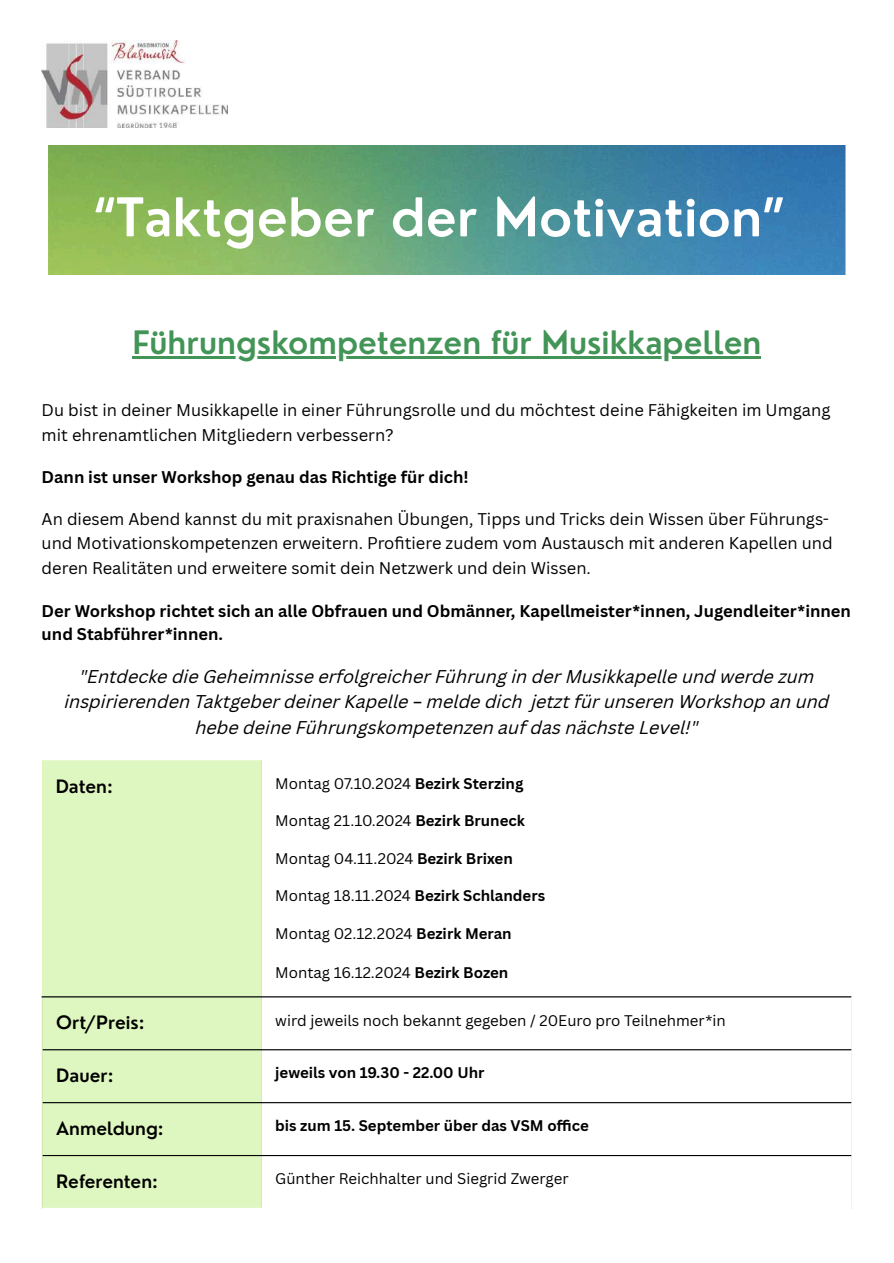
<style>
.page{position:relative;width:894px;height:1263px;background:#fff}
.page>*{position:absolute;margin:0;border:0;box-sizing:border-box;transform-origin:0 0}
.t1{font:600 52.05px "Nourd";color:#fff}
.t2{font:600 31.5px "Nourd";color:#429457}
.t3{font:italic 18px/25.3px "Canva Sans";color:#000;text-align:center}
.t4{font:600 18px "Nourd";color:#000}
.t5{font:16.5px/24.2px "Canva Sans";color:#000}
.t6{font:700 16.5px/23.7px "Canva Sans";color:#000}
.t7{font:15px "Canva Sans";color:#000}
.t8{font:700 15px "Canva Sans";color:#000}
.s1{font-family:"Noto Sans Gurmukhi";font-style:normal}
.s2{font-weight:700}
</style>
<div class="page">
<hr style="left:132px;top:357px;width:629px;height:2px;background:#429457">
<img style="left:42px;top:40px;width:185px;height:87px">
<img style="left:48px;top:145px;width:797px;height:129px">
<div style="left:42px;top:760px;width:218px;height:448px;background:#def6bf"></div>
<hr style="left:42px;top:997px;width:1px;height:211px;background:#def6bf">
<hr style="left:260px;top:760px;width:2px;height:448px;background:#def6bf">
<hr style="left:42px;top:996px;width:808px;height:1px;background:#000">
<hr style="left:43px;top:1049px;width:807px;height:1px;background:#000">
<hr style="left:43px;top:1102px;width:807px;height:1px;background:#000">
<hr style="left:43px;top:1155px;width:807px;height:1px;background:#000">
<h1 class="t1" style="left:94px;top:184px;width:692px">“Taktgeber der Motivation”</h1>
<h2 class="t2" style="left:132px;top:323px;width:630px">Führungskompetenzen für Musikkapellen</h2>
<p class="t5" style="left:42px;top:397px;width:790px;line-height:24.8px">Du bist in deiner Musikkapelle in einer Führungsrolle und du möchtest deine Fähigkeiten im Umgang mit ehrenamtlichen Mitgliedern verbessern?</p>
<p class="t6" style="left:42px;top:464px;width:428px">Dann ist unser Workshop genau das Richtige für dich!</p>
<p class="t5" style="left:42px;top:507px;width:792px">An diesem Abend kannst du mit praxisnahen Übungen, Tipps und Tricks dein Wissen über Führungs&shy;und Motivationskompetenzen erweitern. Profitiere zudem vom Austausch mit anderen Kapellen und deren Realitäten und erweitere somit dein Netzwerk und dein Wissen.</p>
<p class="t6" style="left:42px;top:598px;width:810px">Der Workshop richtet sich an alle Obfrauen und Obmänner, Kapellmeister*innen, Jugendleiter*innen und Stabführer*innen.</p>
<p class="t3" style="left:64px;top:665px;width:766px">"Entdecke die Geheimnisse erfolgreicher Führung in der Musikkapelle und werde zum inspirierenden Taktgeber deiner Kapelle <span class="s1">–</span> melde dich jetzt für unseren Workshop an und hebe deine Führungskompetenzen auf das nächste Level!"</p>
<p class="t4" style="left:56px;top:775px;width:59px">Daten:</p>
<p class="t7" style="left:275px;top:773px;width:249px">Montag 07.10.2024 <span class="s2">Bezirk Sterzing</span></p>
<p class="t7" style="left:275px;top:810px;width:251px">Montag 21.10.2024 <span class="s2">Bezirk Bruneck</span></p>
<p class="t7" style="left:275px;top:848px;width:239px">Montag 04.11.2024 <span class="s2">Bezirk Brixen</span></p>
<p class="t7" style="left:275px;top:885px;width:271px">Montag 18.11.2024 <span class="s2">Bezirk Schlanders</span></p>
<p class="t7" style="left:275px;top:923px;width:238px">Montag 02.12.2024 <span class="s2">Bezirk Meran</span></p>
<p class="t7" style="left:275px;top:962px;width:234px">Montag 16.12.2024 <span class="s2">Bezirk Bozen</span></p>
<p class="t4" style="left:56px;top:1011px;width:90px">Ort/Preis:</p>
<p class="t7" style="left:275px;top:1009px;width:452px">wird jeweils noch bekannt gegeben / 20Euro pro Teilnehmer*in</p>
<p class="t4" style="left:56px;top:1064px;width:59px">Dauer:</p>
<p class="t8" style="left:275px;top:1062px;width:211px">jeweils von 19.30 - 22.00 Uhr</p>
<p class="t4" style="left:56px;top:1117px;width:109px">Anmeldung:</p>
<p class="t8" style="left:275px;top:1115px;width:315px">bis zum 15. September über das VSM office</p>
<p class="t4" style="left:56px;top:1170px;width:103px">Referenten:</p>
<p class="t7" style="left:275px;top:1168px;width:295px">Günther Reichhalter und Siegrid Zwerger</p>
</div>
